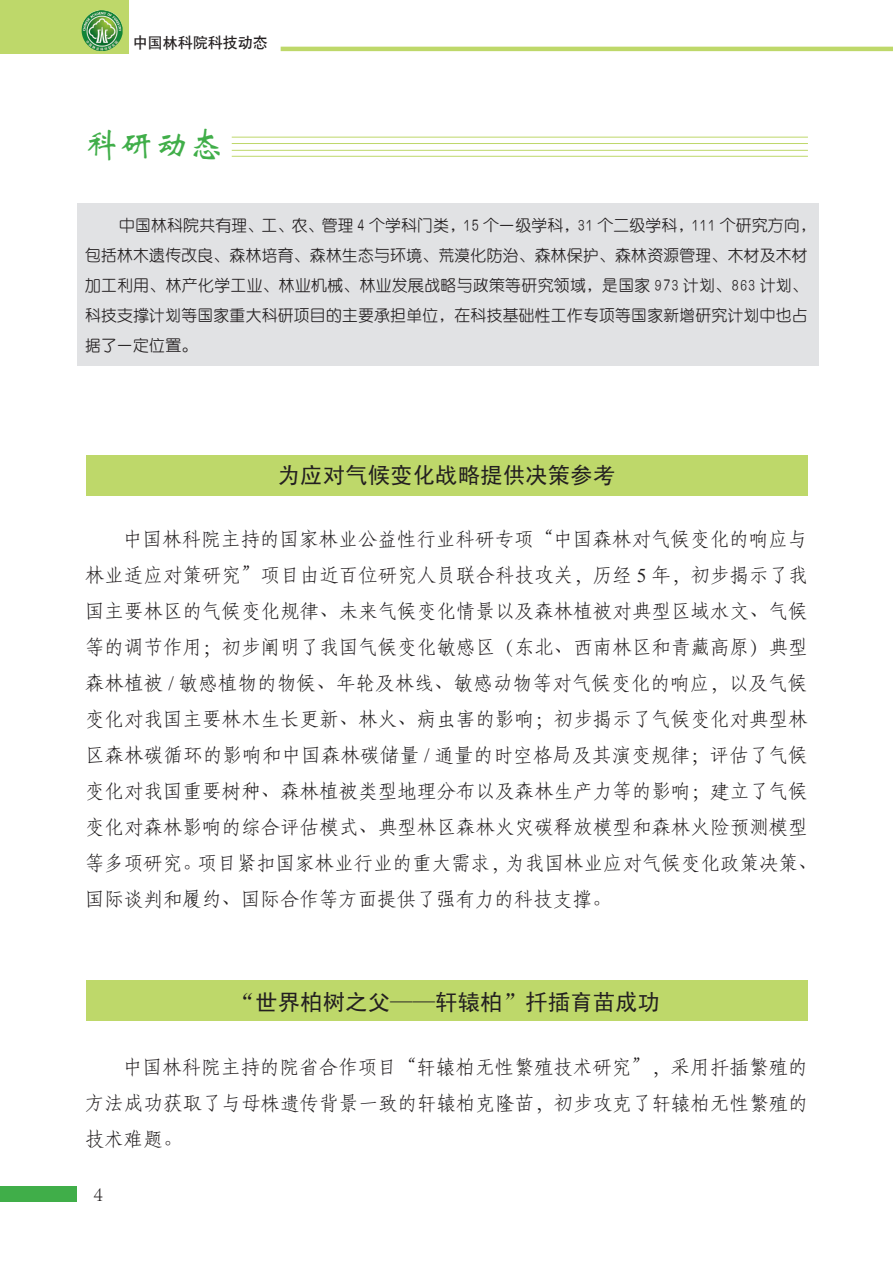
<style>
.page{position:relative;width:893px;height:1263px;background:#fff}
.page>*{position:absolute;margin:0;border:0;box-sizing:border-box;transform-origin:0 0}
.栏目{font:34.5px "ST Xinwei";color:#40ae49}
.标题{font:22.5px "Sim Hei";color:#231f20}
.t1{font:300 21px "Adobe Song Std";color:#231f20}
.创刊词{font:19.5px/36px "Fang Song GB2312";color:#231f20}
.摘要{font:15.75px/30px "H Ye 2 gj";letter-spacing:.02em;color:#231f20}
.t2{font:15px "H Yb 1 gj";color:#231f20}
.s1{font-family:"Adobe Song Std";font-weight:300}
.s2{font-family:"Times New Roman"}
</style>
<div class="page">
<div style="left:0;top:0;width:128px;height:54px;background:#bed86a"></div>
<img style="left:82px;top:10px;width:41px;height:41px">
<hr style="left:281px;top:47px;width:612px;height:4px;background:#bed86a">
<div style="left:0;top:1186px;width:77px;height:16px;background:#40ae49"></div>
<div style="left:87px;top:980px;width:721px;height:40px;background:#bed86a"></div>
<div style="left:87px;top:455px;width:721px;height:40px;background:#bed86a"></div>
<div style="left:77px;top:203px;width:741px;height:163px;background:#e1e2e4"></div>
<hr style="left:232px;top:156px;width:576px;height:1px;background:#bed86a">
<hr style="left:232px;top:150px;width:576px;height:1px;background:#bed86a">
<hr style="left:232px;top:143px;width:576px;height:1px;background:#bed86a">
<hr style="left:232px;top:137px;width:576px;height:1px;background:#bed86a">
<p class="t2" style="left:133px;top:35px;width:136px">中国林科院科技动态</p>
<p class="栏目" style="left:85px;top:128px;width:139px">科研动态</p>
<p class="摘要" style="left:85px;top:211px;width:732px;text-indent:34px">中国林科院共有理、工、农、管理 4 个学科门类，15 个一级学科，31 个二级学科，111 个研究方向，包括林木遗传改良、森林培育、森林生态与环境、荒漠化防治、森林保护、森林资源管理、木材及木材加工利用、林产化学工业、林业机械、林业发展战略与政策等研究领域，是国家 973 计划、863 计划、科技支撑计划等国家重大科研项目的主要承担单位，在科技基础性工作专项等国家新增研究计划中也占据了一定位置。</p>
<p class="标题" style="left:278px;top:463px;width:339px">为应对气候变化战略提供决策参考</p>
<p class="创刊词" style="left:85px;top:521px;width:734px;text-indent:38px">中国林科院主持的国家林业公益性行业科研专项<span class="s1">“</span>中国森林对气候变化的响应与林业适应对策研究<span class="s1">”</span>项目由近百位研究人员联合科技攻关<span class="s1">，</span>历经 <span class="s2">5</span> 年<span class="s1">，</span>初步揭示了我国主要林区的气候变化规律<span class="s1">、</span>未来气候变化情景以及森林植被对典型区域水文<span class="s1">、</span>气候等的调节作用<span class="s1">；</span>初步阐明了我国气候变化敏感区<span class="s1">（</span>东北<span class="s1">、</span>西南林区和青藏高原<span class="s1">）</span>典型森林植被 <span class="s2">/</span> 敏感植物的物候<span class="s1">、</span>年轮及林线<span class="s1">、</span>敏感动物等对气候变化的响应<span class="s1">，</span>以及气候变化对我国主要林木生长更新<span class="s1">、</span>林火<span class="s1">、</span>病虫害的影响<span class="s1">；</span>初步揭示了气候变化对典型林区森林碳循环的影响和中国森林碳储量 <span class="s2">/</span> 通量的时空格局及其演变规律<span class="s1">；</span>评估了气候变化对我国重要树种<span class="s1">、</span>森林植被类型地理分布以及森林生产力等的影响<span class="s1">；</span>建立了气候变化对森林影响的综合评估模式<span class="s1">、</span>典型林区森林火灾碳释放模型和森林火险预测模型等多项研究<span class="s1">。</span>项目紧扣国家林业行业的重大需求<span class="s1">，</span>为我国林业应对气候变化政策决策<span class="s1">、</span>国际谈判和履约<span class="s1">、</span>国际合作等方面提供了强有力的科技支撑<span class="s1">。</span></p>
<p class="标题" style="left:233px;top:991px;width:429px">“世界柏树之父——轩辕柏”扦插育苗成功</p>
<p class="创刊词" style="left:85px;top:1048px;width:724px;text-align:justify;text-indent:38px">中国林科院主持的院省合作项目<span class="s1">“</span>轩辕柏无性繁殖技术研究<span class="s1">”，</span>采用扦插繁殖的方法成功获取了与母株遗传背景一致的轩辕柏克隆苗<span class="s1">，</span>初步攻克了轩辕柏无性繁殖的技术难题<span class="s1">。</span></p>
<p class="t1" style="left:94px;top:1182px;width:11px">4</p>
</div>
